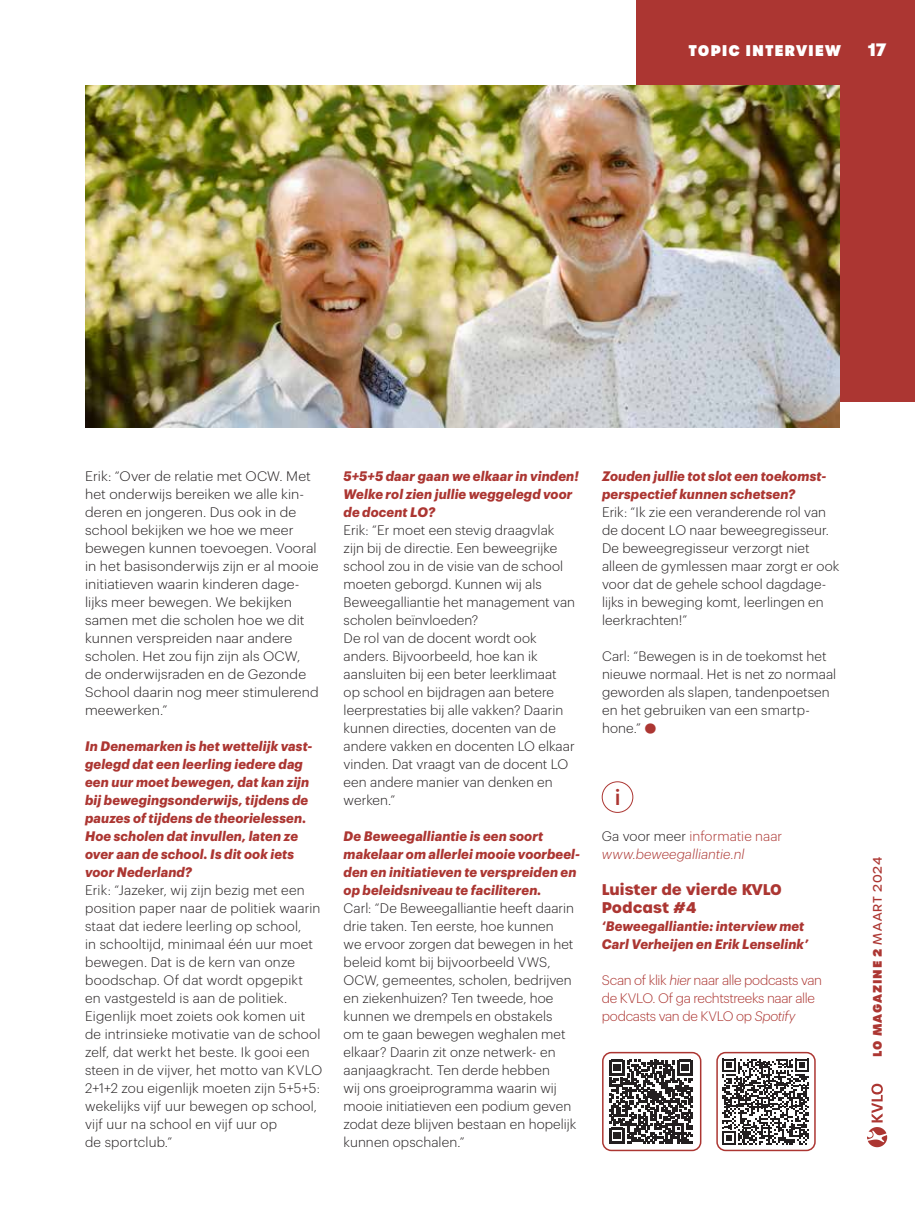
<style>
.page{position:relative;width:915px;height:1212px;background:#fff}
.page>*{position:absolute;margin:0;border:0;box-sizing:border-box;transform-origin:0 0}
.t1{font:31.5px "Graphik Super";color:#ac3632}
.t2{font:500 21.6px "Graphik";color:#ac3632}
.t3{font:900 18px "GT Walsheim Pro";color:#fff}
.t4{font:700 15px/18px "Urbane";color:#ac3632}
.t5{font:800 15px "Urbane";letter-spacing:.06em;color:#fff}
.t6{font:300 13.5px/18px "Graphik";letter-spacing:.01em;color:#231f20}
.t7{font:italic 700 13.5px/18px "Graphik";letter-spacing:.01em;color:#ac3632;scale:.96 1}
.t8{font:300 13.5px/18px "Graphik";letter-spacing:.01em;color:#231f20;scale:1.04 1}
.t9{font:300 13.5px/18px "Graphik";letter-spacing:-.025em;color:#ac3632}
.t10{font:italic 300 13.5px/18px "Graphik";color:#ac3632}
.t11{font:800 12px "Urbane";letter-spacing:.07em;color:#ac3632}
.s1{font-style:normal;color:#231f20}
.s2{font-style:normal}
.s3{font-style:italic}
.s4{font-weight:500}
</style>
<div class="page">
<div style="left:636px;top:0;width:278px;height:402px;background:#ac3632"></div>
<svg style="left:867px;top:1084px;width:19px;height:63px"></svg>
<img style="left:85px;top:85px;width:753px;height:342px">
<div style="left:601px;top:781px;width:32px;height:32px;border:1px solid #ac3632;border-radius:50%"></div>
<svg style="left:609px;top:1060px;width:83px;height:83px"></svg>
<div style="left:602px;top:1052px;width:99px;height:99px;border:2px solid #ac3632;border-radius:9px"></div>
<svg style="left:722px;top:1059px;width:86px;height:85px"></svg>
<div style="left:716px;top:1052px;width:99px;height:99px;border:2px solid #ac3632;border-radius:9px"></div>
<p class="t5" style="left:688px;top:40px;width:154px">TOPIC INTERVIEW</p>
<h3 class="t3" style="left:867px;top:38px;width:20px">17</h3>
<p class="t8" style="left:85px;top:466px;width:226px">Erik: “Over de relatie met OCW. Met het onderwijs bereiken we alle kin&shy;deren en jongeren. Dus ook in de school bekijken we hoe we meer bewegen kunnen toevoegen. Vooral in het basisonderwijs zijn er al mooie initiatieven waarin kinderen dage&shy;lijks meer bewegen. We bekijken samen met die scholen hoe we dit kunnen verspreiden naar andere scholen. Het zou fijn zijn als OCW, de onderwijsraden en de Gezonde<br>School daarin nog meer stimulerend meewerken.”</p>
<p class="t7" style="left:85px;top:736px;width:238px">In Denemarken is het wettelijk vast&shy;gelegd dat een leerling iedere dag een uur moet bewegen, dat kan zijn bij bewegingsonderwijs, tijdens de pauzes of tijdens de theorielessen.<br>Hoe scholen dat invullen, laten ze over aan de school. Is dit ook iets voor Nederland?</p>
<p class="t6" style="left:85px;top:880px;width:238px">Erik: “Jazeker, wij zijn bezig met een position paper naar de politiek waarin staat dat iedere leerling op school,<br>in schooltijd, minimaal één uur moet bewegen. Dat is de kern van onze boodschap. Of dat wordt opgepikt<br>en vastgesteld is aan de politiek.<br>Eigenlijk moet zoiets ook komen uit de intrinsieke motivatie van de school zelf, dat werkt het beste. Ik gooi een steen in de vijver, het motto van KVLO 2+1+2 zou eigenlijk moeten zijn 5+5+5: wekelijks vijf uur bewegen op school, vijf uur na school en vijf uur op<br>de sportclub.”</p>
<p class="t7" style="left:343px;top:466px;width:246px">5+5+5 daar gaan we elkaar in vinden!<br>Welke rol zien jullie weggelegd voor de docent LO?</p>
<p class="t6" style="left:343px;top:520px;width:233px">Erik: “Er moet een stevig draagvlak zijn bij de directie. Een beweegrijke school zou in de visie van de school moeten geborgd. Kunnen wij als<br>Beweegalliantie het management van scholen beïnvloeden?<br>De rol van de docent wordt ook anders. Bijvoorbeeld, hoe kan ik aansluiten bij een beter leerklimaat op school en bijdragen aan betere leerprestaties bij alle vakken? Daarin kunnen directies, docenten van de andere vakken en docenten LO elkaar vinden. Dat vraagt van de docent LO een andere manier van denken en werken.”</p>
<p class="t7" style="left:343px;top:826px;width:248px">De Beweegalliantie is een soort makelaar om allerlei mooie voorbeel&shy;den en initiatieven te verspreiden en op beleidsniveau te faciliteren.</p>
<p class="t6" style="left:343px;top:898px;width:234px">Carl: “De Beweegalliantie heeft daarin drie taken. Ten eerste, hoe kunnen<br>we ervoor zorgen dat bewegen in het beleid komt bij bijvoorbeeld VWS, OCW, gemeentes, scholen, bedrijven en ziekenhuizen? Ten tweede, hoe kunnen we drempels en obstakels<br>om te gaan bewegen weghalen met elkaar? Daarin zit onze netwerk- en aanjaagkracht. Ten derde hebben<br>wij ons groeiprogramma waarin wij mooie initiatieven een podium geven zodat deze blijven bestaan en hopelijk kunnen opschalen.”</p>
<p class="t7" style="left:602px;top:466px;width:235px">Zouden jullie tot slot een toekomst&shy;perspectief kunnen schetsen?</p>
<p class="t6" style="left:602px;top:502px;width:239px">Erik: “Ik zie een veranderende rol van de docent LO naar beweegregisseur.<br>De beweegregisseur verzorgt niet alleen de gymlessen maar zorgt er ook voor dat de gehele school dagdage&shy;lijks in beweging komt, leerlingen en leerkrachten!”</p>
<p class="t6" style="left:602px;top:646px;width:235px">Carl: “Bewegen is in de toekomst het nieuwe normaal. Het is net zo normaal geworden als slapen, tandenpoetsen en het gebruiken van een smartp&shy;hone.”</p>
<h1 class="t1" style="left:644px;top:701px;width:14px">•</h1>
<h2 class="t2" style="left:614px;top:781px;width:7px">i</h2>
<p class="t10" style="left:601px;top:826px;width:182px"><span class="s1">Ga voor meer</span> <span class="s2">informatie naar </span>www.beweegalliantie.nl</p>
<p class="t4" style="left:601px;top:881px;width:181px">Luister de vierde KVLO<br>Podcast #4</p>
<p class="t7" style="left:601px;top:916px;width:216px">‘Beweegalliantie: interview met<br>Carl Verheijen en Erik Lenselink’</p>
<p class="t9" style="left:601px;top:970px;width:222px">Scan of klik <span class="s3">hier</span> naar alle podcasts van de KVLO. Of ga rechtstreeks naar alle podcasts van de KVLO op <span class="s3">Spotify</span></p>
<p class="t11" style="left:868px;top:1057px;width:202px;rotate:-90deg">LO MAGAZINE 2 <span class="s4">MAART 2024</span></p>
</div>
